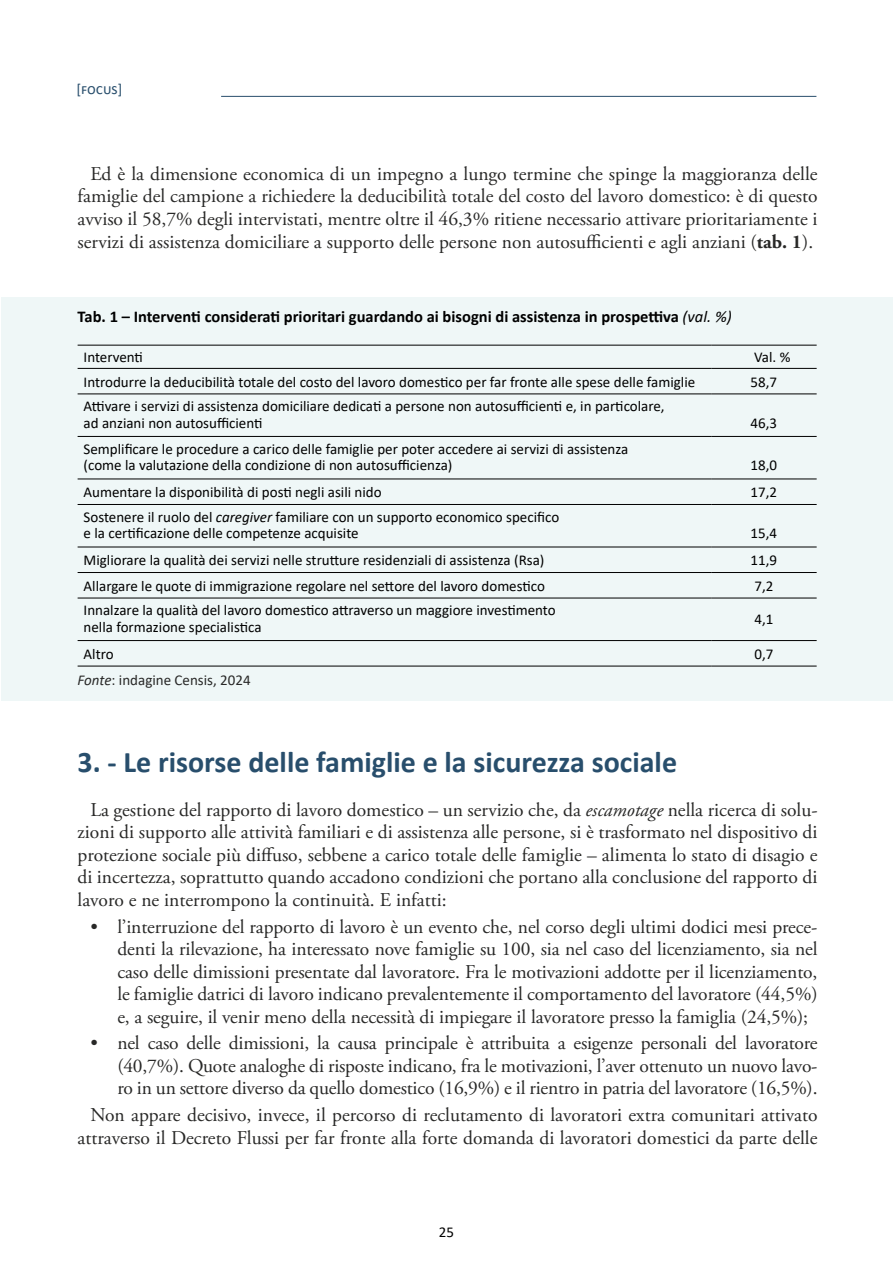
<style>
.page{position:relative;width:893px;height:1263px;background:#fff}
.page>*{position:absolute;margin:0;border:0;box-sizing:border-box;transform-origin:0 0}
.t1{font:700 30px "Calibri";color:#284e6c}
.t2{font:19.5px/22.5px "Adobe Garamond Pro";color:#282827;text-align:justify}
.t3{font:700 16.5px "Calibri";color:#000}
.t4{font:15px/16.5px "Calibri";color:#000}
.t5{font:15px "Calibri";color:#282827}
.t6{font:15px "Calibri";color:#284e6c}
.s1{font-weight:700}
.s2{font-weight:400;font-style:italic}
.s3{font-style:italic}
</style>
<div class="page">
<hr style="left:221px;top:96px;width:595px;height:1px;background:#284e6c">
<div style="left:1px;top:297px;width:892px;height:404px;background:#eff7f7"></div>
<hr style="left:78px;top:394px;width:633px;height:1px;background:#000">
<hr style="left:711px;top:394px;width:106px;height:1px;background:#000">
<hr style="left:78px;top:436px;width:633px;height:1px;background:#000">
<hr style="left:711px;top:436px;width:106px;height:1px;background:#000">
<hr style="left:78px;top:479px;width:633px;height:1px;background:#000">
<hr style="left:711px;top:479px;width:106px;height:1px;background:#000">
<hr style="left:78px;top:504px;width:633px;height:1px;background:#000">
<hr style="left:711px;top:504px;width:106px;height:1px;background:#000">
<hr style="left:78px;top:547px;width:633px;height:1px;background:#000">
<hr style="left:711px;top:547px;width:106px;height:1px;background:#000">
<hr style="left:78px;top:572px;width:633px;height:1px;background:#000">
<hr style="left:711px;top:572px;width:106px;height:1px;background:#000">
<hr style="left:78px;top:598px;width:633px;height:1px;background:#000">
<hr style="left:711px;top:598px;width:106px;height:1px;background:#000">
<hr style="left:78px;top:345px;width:633px;height:1px;background:#000">
<hr style="left:711px;top:345px;width:106px;height:1px;background:#000">
<hr style="left:78px;top:368px;width:633px;height:1px;background:#000">
<hr style="left:711px;top:368px;width:106px;height:1px;background:#000">
<hr style="left:78px;top:640px;width:633px;height:1px;background:#000">
<hr style="left:711px;top:640px;width:106px;height:1px;background:#000">
<hr style="left:78px;top:666px;width:633px;height:1px;background:#000">
<hr style="left:711px;top:666px;width:106px;height:1px;background:#000">
<p class="t6" style="left:77px;top:79px;width:47px">[focus]</p>
<p class="t2" style="left:78px;top:163px;width:741px;text-indent:13px">Ed è la dimensione economica di un impegno a lungo termine che spinge la maggioranza delle famiglie del campione a richiedere la deducibilità totale del costo del lavoro domestico: è di questo avviso il 58,7% degli intervistati, mentre oltre il 46,3% ritiene necessario attivare prioritariamente i servizi di assistenza domiciliare a supporto delle persone non autosufficienti e agli anziani (<span class="s1">tab. 1</span>).</p>
<p class="t3" style="left:78px;top:305px;width:656px">Tab. 1 – Interventi considerati prioritari guardando ai bisogni di assistenza in prospettiva <span class="s2">(val. %)</span></p>
<p class="t4" style="left:84px;top:349px;width:61px">Interventi</p>
<p class="t4" style="left:754px;top:349px;width:38px">Val. %</p>
<p class="t4" style="left:84px;top:373px;width:613px">Introdurre la deducibilità totale del costo del lavoro domestico per far fronte alle spese delle famiglie</p>
<p class="t4" style="left:751px;top:373px;width:28px">58,7</p>
<p class="t4" style="left:84px;top:398px;width:583px">Attivare i servizi di assistenza domiciliare dedicati a persone non autosufficienti e, in particolare, ad anziani non autosufficienti</p>
<p class="t4" style="left:751px;top:414px;width:28px">46,3</p>
<p class="t4" style="left:84px;top:440px;width:546px">Semplificare le procedure a carico delle famiglie per poter accedere ai servizi di assistenza (come la valutazione della condizione di non autosufficienza)</p>
<p class="t4" style="left:751px;top:457px;width:28px">18,0</p>
<p class="t4" style="left:84px;top:484px;width:300px">Aumentare la disponibilità di posti negli asili nido</p>
<p class="t4" style="left:751px;top:484px;width:28px">17,2</p>
<p class="t4" style="left:84px;top:508px;width:477px">Sostenere il ruolo del <span class="s3">caregiver</span> familiare con un supporto economico specifico e la certificazione delle competenze acquisite</p>
<p class="t4" style="left:751px;top:525px;width:28px">15,4</p>
<p class="t4" style="left:84px;top:552px;width:462px">Migliorare la qualità dei servizi nelle strutture residenziali di assistenza (Rsa)</p>
<p class="t4" style="left:751px;top:552px;width:28px">11,9</p>
<p class="t4" style="left:84px;top:577px;width:463px">Allargare le quote di immigrazione regolare nel settore del lavoro domestico</p>
<p class="t4" style="left:754px;top:577px;width:20px">7,2</p>
<p class="t4" style="left:84px;top:602px;width:474px">Innalzare la qualità del lavoro domestico attraverso un maggiore investimento nella formazione specialistica</p>
<p class="t4" style="left:754px;top:610px;width:20px">4,1</p>
<p class="t4" style="left:84px;top:645px;width:32px">Altro</p>
<p class="t4" style="left:754px;top:645px;width:20px">0,7</p>
<p class="t5" style="left:78px;top:670px;width:175px"><span class="s3">Fonte</span>: indagine Censis, 2024</p>
<h1 class="t1" style="left:78px;top:741px;width:601px">3. - Le risorse delle famiglie e la sicurezza sociale</h1>
<p class="t2" style="left:78px;top:799px;width:741px;text-indent:13px">La gestione del rapporto di lavoro domestico – un servizio che, da <span class="s3">escamotage</span> nella ricerca di solu&shy;zioni di supporto alle attività familiari e di assistenza alle persone, si è trasformato nel dispositivo di protezione sociale più diffuso, sebbene a carico totale delle famiglie – alimenta lo stato di disagio e di incertezza, soprattutto quando accadono condizioni che portano alla conclusione del rapporto di lavoro e ne interrompono la continuità. E infatti:</p>
<p class="t2" style="left:117px;top:916px;width:702px;text-indent:-27px">• l’interruzione del rapporto di lavoro è un evento che, nel corso degli ultimi dodici mesi prece&shy;denti la rilevazione, ha interessato nove famiglie su 100, sia nel caso del licenziamento, sia nel caso delle dimissioni presentate dal lavoratore. Fra le motivazioni addotte per il licenziamento, le famiglie datrici di lavoro indicano prevalentemente il comportamento del lavoratore (44,5%) e, a seguire, il venir meno della necessità di impiegare il lavoratore presso la famiglia (24,5%);</p>
<p class="t2" style="left:117px;top:1032px;width:702px;text-indent:-27px">• nel caso delle dimissioni, la causa principale è attribuita a esigenze personali del lavoratore (40,7%). Quote analoghe di risposte indicano, fra le motivazioni, l’aver ottenuto un nuovo lavo&shy;ro in un settore diverso da quello domestico (16,9%) e il rientro in patria del lavoratore (16,5%).</p>
<p class="t2" style="left:78px;top:1104px;width:741px;text-align:right">Non appare decisivo, invece, il percorso di reclutamento di lavoratori extra comunitari attivato attraverso il Decreto Flussi per far fronte alla forte domanda di lavoratori domestici da parte delle</p>
<p class="t4" style="left:439px;top:1223px;width:17px">25</p>
</div>
